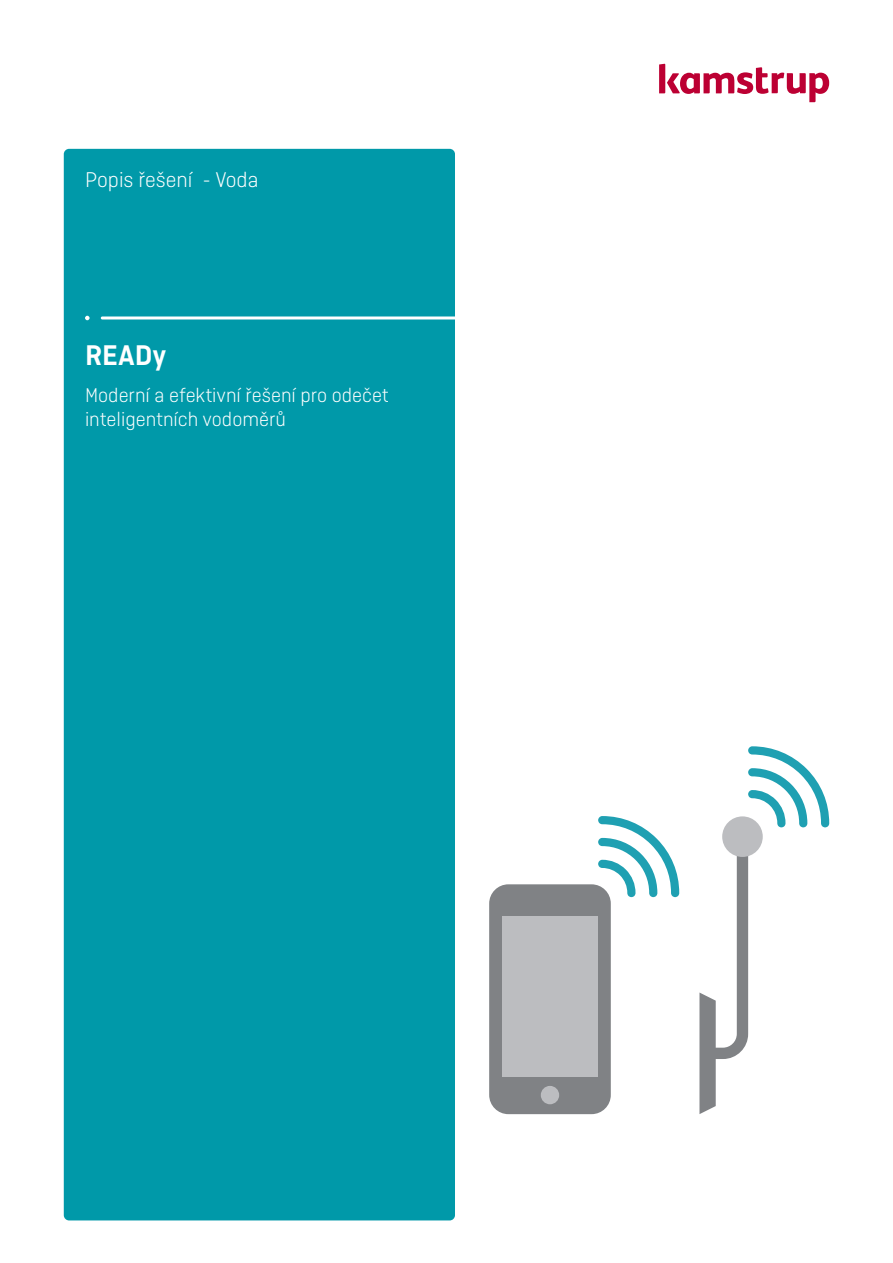
<style>
.page{position:relative;width:893px;height:1263px;background:#fff}
.page>*{position:absolute;margin:0;border:0;box-sizing:border-box;transform-origin:0 0}
.t1{font:600 30px "Ciutadella";color:#fff}
.t2{font:300 22.5px "Ciutadella";color:#fff}
.t3{font:300 21px/24px "Ciutadella";color:#fff}
</style>
<div class="page">
<div style="left:489px;top:884px;width:122px;height:230px;background:#808285;border-radius:19px"></div>
<div style="left:541px;top:1086px;width:18px;height:18px;background:#bcbdc0;border-radius:50%"></div>
<div style="left:502px;top:916px;width:96px;height:161px;background:#bcbdc0"></div>
<svg style="left:598px;top:816px;width:81px;height:81px"></svg>
<svg style="left:699px;top:746px;width:130px;height:368px"></svg>
<div style="left:64px;top:149px;width:391px;height:1071px;background:#0099a9;border-radius:5px"></div>
<svg style="left:85px;top:316px;width:370px;height:4px"></svg>
<svg style="left:659px;top:64px;width:170px;height:38px"></svg>
<p class="t2" style="left:85px;top:168px;width:175px">Popis řešení - Voda</p>
<h1 class="t1" style="left:85px;top:338px;width:83px">READy</h1>
<p class="t3" style="left:85px;top:383px;width:305px">Moderní a efektivní řešení pro odečet inteligentních vodoměrů</p>
</div>
